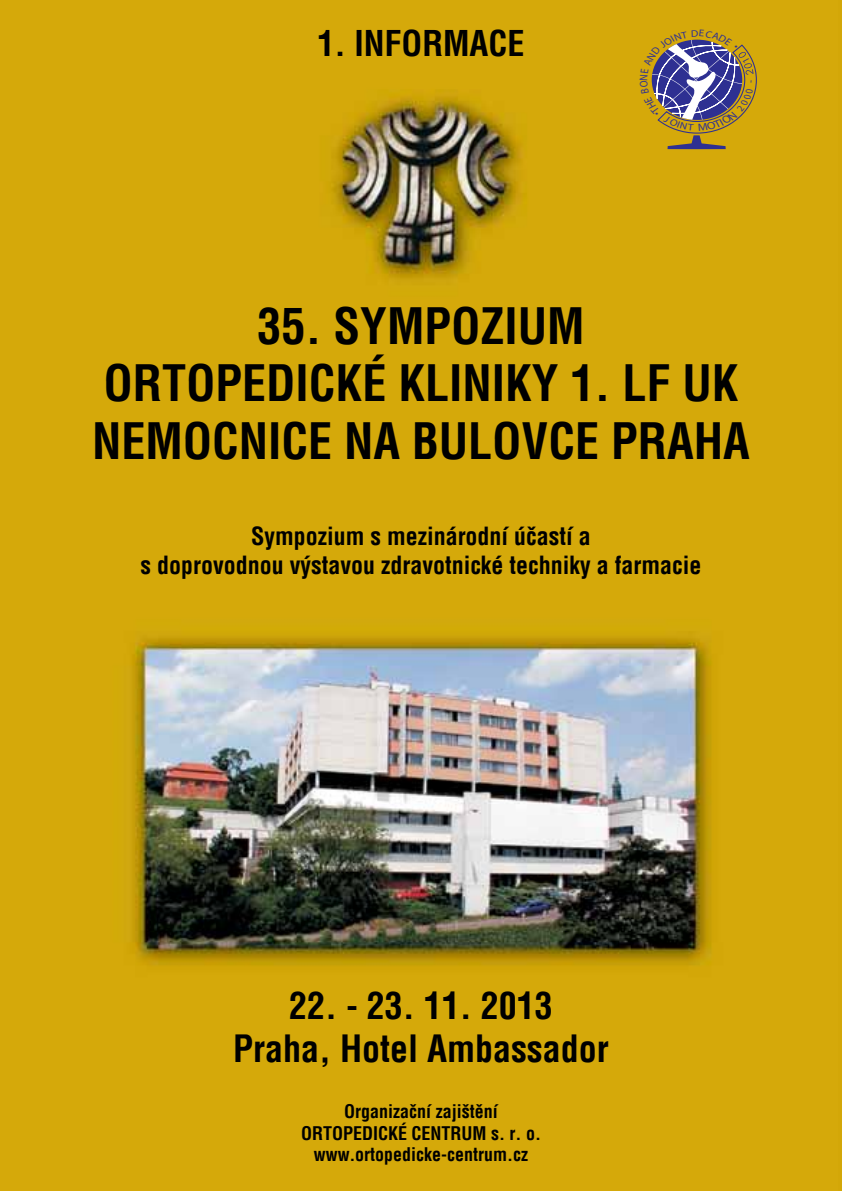
<style>
.page{position:relative;width:842px;height:1191px;background:#fff}
.page>*{position:absolute;margin:0;border:0;box-sizing:border-box;transform-origin:0 0}
.t1{font:48px/57.6px "Switzerland Condensed CE Bold";color:#000;text-align:center}
.t2{font:36px/43.2px "Switzerland Condensed CE Bold";color:#000;text-align:center}
.t3{font:34px "Switzerland Condensed CE Bold";color:#000}
.t4{font:24px/28.8px "Switzerland Condensed CE Bold";color:#000;text-align:center}
.t5{font:18px/21.6px "Switzerland Condensed CE Bold";color:#000;text-align:center}
</style>
<div class="page">
<img style="left:0;top:0;width:842px;height:1191px">
<svg style="left:640px;top:30px;width:117px;height:119px;background:#a18a55"></svg>
<h3 class="t3" style="left:318px;top:23px;width:208px">1. INFORMACE</h3>
<h1 class="t1" style="left:92px;top:297px;width:659px">35. SYMPOZIUM<br>ORTOPEDICKÉ KLINIKY 1. LF UK<br>NEMOCNICE NA BULOVCE PRAHA</h1>
<p class="t4" style="left:141px;top:522px;width:562px">Sympozium s mezinárodní účastí a<br>s doprovodnou výstavou zdravotnické techniky a farmacie</p>
<h2 class="t2" style="left:233px;top:984px;width:377px">22. - 23. 11. 2013<br>Praha, Hotel Ambassador</h2>
<p class="t5" style="left:301px;top:1100px;width:241px">Organizační zajištění<br>ORTOPEDICKÉ CENTRUM s. r. o. www.ortopedicke-centrum.cz</p>
</div>
